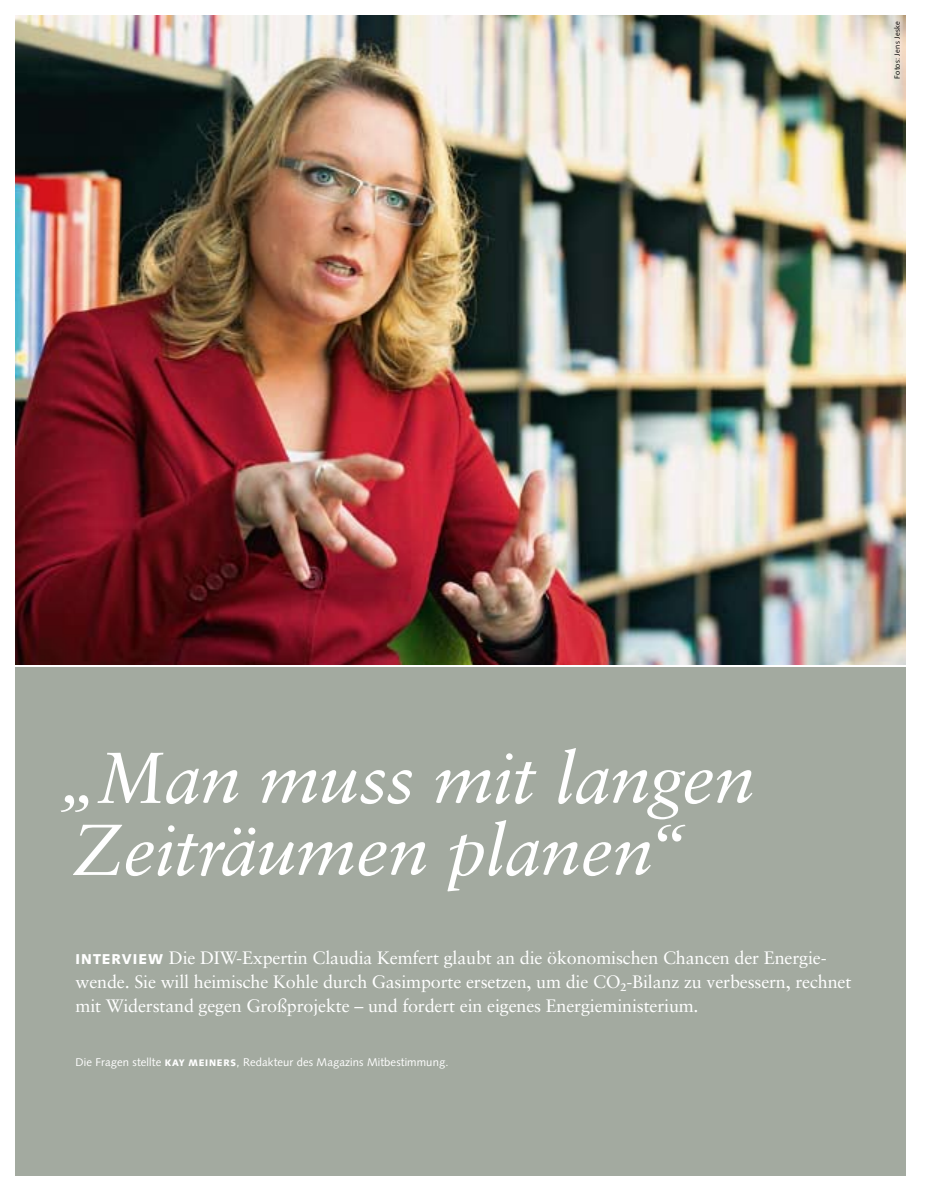
<style>
.page{position:relative;width:936px;height:1191px;background:#fff}
.page>*{position:absolute;margin:0;border:0;box-sizing:border-box;transform-origin:0 0}
.t1{font:italic 72px/72px "Sabon LT Pro";letter-spacing:-.005em;color:#fff}
.t2{font:18px/24px "Sabon LT Pro";letter-spacing:-.01em;color:#fff}
.t3{font:11.25px "Syntax LT Pro";letter-spacing:.01em;color:#fff}
.t4{font:7.5px "Syntax LT Pro";letter-spacing:.035em;color:#000}
.s1{font-family:"Syntax LT Pro";font-weight:900;font-size:14.25px}
.s2{font-weight:900;font-size:9.45px}
</style>
<div class="page">
<img style="left:15px;top:15px;width:890px;height:649px">
<div style="left:15px;top:667px;width:890px;height:509px;background:#a3aaa0"></div>
<p class="t4" style="left:892px;top:79px;width:59px;rotate:-90deg">Fotos: Jens Jeske</p>
<h1 class="t1" style="left:56px;top:740px;width:699px">„Man muss mit langen<br>Zeiträumen planen“</h1>
<p class="t2" style="left:76px;top:945px;width:777px"><span class="s1">I NT ERV IEW</span> Die DIW-Expertin Claudia Kemfert glaubt an die ökonomischen Chancen der Energie&shy;wende. Sie will heimische Kohle durch Gasimporte ersetzen, um die CO²-Bilanz zu verbessern, rechnet mit Widerstand gegen Großprojekte – und fordert ein eigenes Energieministerium.</p>
<p class="t3" style="left:76px;top:1055px;width:131px">Die Fragen stellte <span class="s2">KAY MEINERS</span></p>
<p class="t3" style="left:236px;top:1055px;width:213px">, Redakteur des Magazins Mitbestimmung.</p>
</div>
